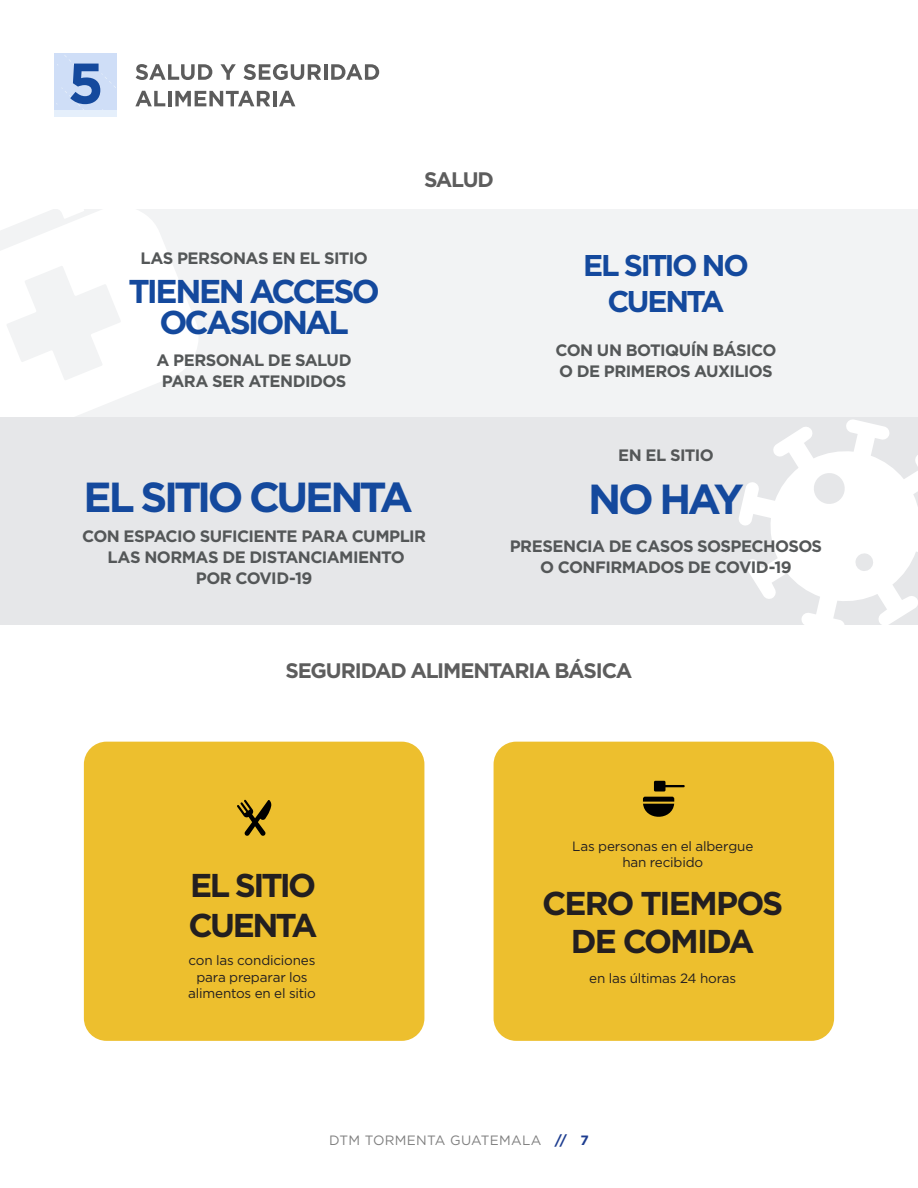
<style>
.page{position:relative;width:918px;height:1188px;background:#fff}
.page>*{position:absolute;margin:0;border:0;box-sizing:border-box;transform-origin:0 0}
.t1{font:700 57px "Gotham";color:#14499d}
.t2{font:700 42px "Gotham";letter-spacing:-.085em;color:#14499d}
.t3{font:700 33px/39.6px "Gotham";letter-spacing:-.07em;color:#231f20}
.t4{font:700 33px/30.6px "Gotham";letter-spacing:-.085em;color:#14499d;text-align:center}
.t5{font:700 30px/36px "Gotham";letter-spacing:-.085em;color:#14499d;text-align:center}
.t6{font:700 21px "Gotham";letter-spacing:-.06em;color:#5d5d5d}
.t7{font:700 16.5px/21px "Gotham";letter-spacing:-.035em;color:#545758;text-align:center}
.t8{font:13.5px/16.2px "Gotham";letter-spacing:-.015em;color:#231f20;text-align:center}
.t9{font:13.5px "Gotham";letter-spacing:.02em;color:#808080}
.s1{font-weight:700;color:#1d3d90}
</style>
<div class="page">
<div style="left:0;top:210px;width:918px;height:207px;background:#f2f3f4"></div>
<svg style="left:136px;top:64px;width:76px;height:16px"></svg>
<svg style="left:220px;top:64px;width:16px;height:16px"></svg>
<svg style="left:244px;top:64px;width:77px;height:16px"></svg>
<hr style="left:324px;top:64px;width:3px;height:16px;background:#5c5c5c">
<svg style="left:331px;top:64px;width:48px;height:16px"></svg>
<svg style="left:135px;top:91px;width:30px;height:15px"></svg>
<hr style="left:168px;top:91px;width:3px;height:15px;background:#5c5c5c">
<svg style="left:175px;top:91px;width:95px;height:15px"></svg>
<hr style="left:273px;top:91px;width:3px;height:15px;background:#5c5c5c">
<svg style="left:279px;top:91px;width:16px;height:15px"></svg>
<svg style="left:0;top:209px;width:204px;height:208px;fill:#fff"></svg>
<svg style="left:0;top:209px;width:84px;height:48px"></svg>
<div style="left:54px;top:53px;width:62px;height:63px;background:#cfdef7"></div>
<svg style="left:64px;top:55px;width:19px;height:19px"></svg>
<div style="left:54px;top:110px;width:62px;height:6px;background:#e5effb"></div>
<div style="left:84px;top:742px;width:340px;height:299px;background:#edbf2e;border-radius:23px"></div>
<div style="left:494px;top:742px;width:340px;height:299px;background:#edbf2e;border-radius:23px"></div>
<svg style="left:237px;top:800px;width:35px;height:36px"></svg>
<svg style="left:643px;top:781px;width:42px;height:36px"></svg>
<div style="left:0;top:417px;width:918px;height:208px;background:#e6e7e9"></div>
<svg style="left:739px;top:419px;width:179px;height:206px"></svg>
<h1 class="t1" style="left:68px;top:46px;width:37px">5</h1>
<p class="t6" style="left:424px;top:166px;width:71px">SALUD</p>
<p class="t7" style="left:140px;top:247px;width:229px">LAS PERSONAS EN EL SITIO</p>
<h3 class="t4" style="left:129px;top:276px;width:253px">TIENEN ACCESO<br>OCASIONAL</h3>
<p class="t7" style="left:157px;top:350px;width:197px">A PERSONAL DE SALUD<br>PARA SER ATENDIDOS</p>
<h2 class="t2" style="left:84px;top:470px;width:331px">EL SITIO CUENTA</h2>
<p class="t7" style="left:82px;top:526px;width:346px">CON ESPACIO SUFICIENTE PARA CUMPLIR<br>LAS NORMAS DE DISTANCIAMIENTO<br>POR COVID-19</p>
<h3 class="t5" style="left:583px;top:247px;width:167px">EL SITIO NO<br>CUENTA</h3>
<p class="t7" style="left:556px;top:339px;width:222px;text-align:left">CON UN BOTIQUÍN BÁSICO<br>O DE PRIMEROS AUXILIOS</p>
<p class="t7" style="left:618px;top:444px;width:97px">EN EL SITIO</p>
<h2 class="t2" style="left:588px;top:471px;width:157px">NO HAY</h2>
<p class="t7" style="left:510px;top:536px;width:314px">PRESENCIA DE CASOS SOSPECHOSOS<br>O CONFIRMADOS DE COVID-19</p>
<p class="t6" style="left:285px;top:657px;width:349px">SEGURIDAD ALIMENTARIA BÁSICA</p>
<h3 class="t3" style="left:189px;top:865px;width:130px">EL SITIO<br>CUENTA</h3>
<p class="t8" style="left:188px;top:952px;width:129px">con las condiciones para preparar los alimentos en el sitio</p>
<p class="t8" style="left:572px;top:838px;width:183px">Las personas en el albergue han recibido</p>
<h3 class="t3" style="left:542px;top:885px;width:242px;line-height:37.5px;text-align:center">CERO TIEMPOS<br>DE COMIDA</h3>
<p class="t8" style="left:589px;top:970px;width:149px">en las últimas 24 horas</p>
<p class="t9" style="left:329px;top:1131px;width:261px">DTM TORMENTA GUATEMALA <span class="s1">// 7</span></p>
</div>
